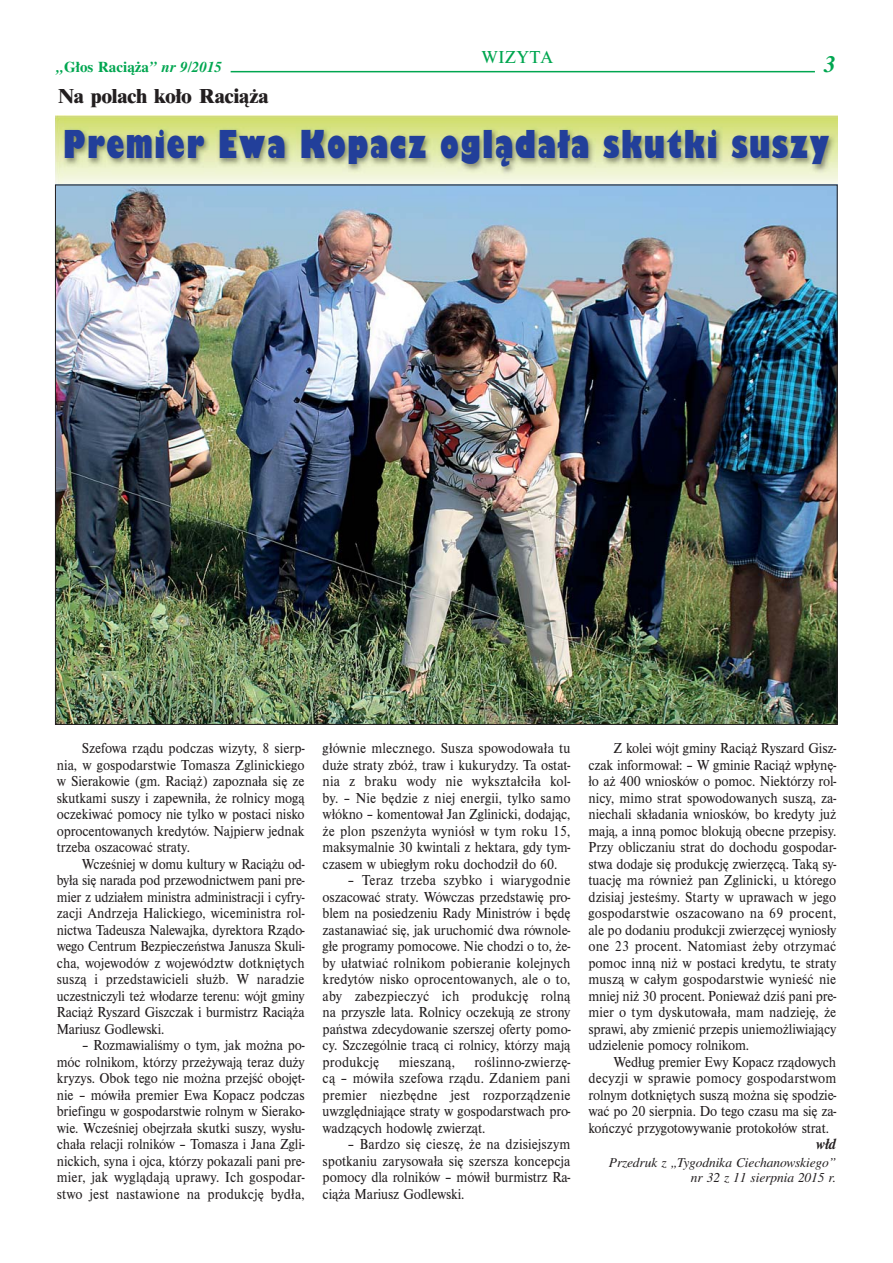
<style>
.page{position:relative;width:893px;height:1263px;background:#fff}
.page>*{position:absolute;margin:0;border:0;box-sizing:border-box;transform-origin:0 0}
.t1{font:39px "EFN Gilead Heavy Cnd";letter-spacing:.03em;color:#223f9a}
.t2{font:700 expanded 21px "Nimbus Rom No 9 TCE";letter-spacing:-.02em;color:#231f20}
.t3{font:italic 700 21px "Ptimes";color:#00a650}
.t4{font:18px "Nimbus Rom DCE";letter-spacing:.025em;color:#00a650}
.t5{font:15px/16.5px "Nimbus Rom DCE";letter-spacing:-.01em;color:#231f20;text-align:justify;scale:.94 1}
.t6{font:15px/16.5px "Nimbus Rom DCE";letter-spacing:-.01em;color:#231f20;text-align:justify;scale:.93 1}
.t7{font:15px "Nimbus Rom No 9 LCE Med Ita";color:#231f20;scale:.95 1}
.t8{font:italic 13.5px/15px "Nimbus Rom No 9 LCE";letter-spacing:-.01em;color:#231f20;text-align:right}
.t9{font:700 13.5px "Ptimes";color:#00a650}
.s1{font-style:italic}
</style>
<div class="page">
<hr style="left:231px;top:71px;width:584px;height:1px;background:#00a650">
<img style="left:55px;top:115px;width:782px;height:70px">
<img style="left:57px;top:187px;width:778px;height:536px">
<p class="t4" style="left:481px;top:51px;width:73px">WIZYTA</p>
<p class="t9" style="left:57px;top:62px;width:167px"><span class="s1">„</span>G∏os Racià˝a<span class="s1">” nr 9/2015</span></p>
<h2 class="t3" style="left:824px;top:56px;width:13px">3</h2>
<h2 class="t2" style="left:58px;top:88px;width:212px">Na polach koło Raciąża</h2>
<h1 class="t1" style="left:63px;top:130px;width:768px">Premier Ewa Kopacz oglądała skutki suszy</h1>
<p class="t5" style="left:57px;top:741px;width:265px;text-indent:25px">Sze fo wa rzą du pod czas wi zy ty, 8 sierp - nia, w go spo dar stwie To ma sza Zgli nic kie go w Sie ra ko wie (gm. Ra ciąż) za po zna ła się ze skut ka mi su szy i za pew ni ła, że rol ni cy mo gą ocze ki wać po mo cy nie tyl ko w po sta ci ni sko opro cen to wa nych kre dy tów. Naj pierw jed nak trze ba osza co wać stra ty.</p>
<p class="t6" style="left:57px;top:857px;width:268px;text-indent:25px">Wcze śniej w do mu kul tu ry w Ra cią żu od - by ła się na ra da pod prze wod nic twem pa ni pre - mier z udzia łem mi ni stra ad mi ni stra cji i cy fry - za cji An drze ja Ha lic kie go, wi ce mi ni stra rol - nic twa Ta de usza Na le waj ka, dy rek to ra Rzą do - we go Cen trum Bez pie czeń stwa Ja nu sza Sku li - cha, wo je wo dów z wo je wództw do tknię tych su szą i przed sta wi cie li służb. W na ra dzie uczest ni czy li też wło da rze te re nu: wójt gmi ny Ra ciąż Ry szard Gisz czak i bur mistrz Ra cią ża Ma riusz Go dlew ski.</p>
<p class="t5" style="left:57px;top:1038px;width:265px;text-indent:25px">– Roz ma wia li śmy o tym, jak moż na po - móc rol ni kom, któ rzy prze ży wa ją te raz du ży kry zys. Obok te go nie moż na przejść obo jęt - nie – mó wi ła pre mier Ewa Ko pacz pod czas brie fin gu w go spo dar stwie rol nym w Sie ra ko - wie. Wcze śniej obej rza ła skut ki su szy, wy słu - cha ła re la cji rol ni ków – To ma sza i Ja na Zgli - nic kich, sy na i oj ca, któ rzy po ka za li pa ni pre - mier, jak wy glą da ją upra wy. Ich go spo dar - stwo jest na sta wio ne na pro duk cję by dła,</p>
<p class="t5" style="left:323px;top:741px;width:265px">głów nie mlecz ne go. Su sza spo wo do wa ła tu du że stra ty zbóż, traw i ku ku ry dzy. Ta ostat - nia z bra ku wo dy nie wy kształ ci ła kol - by. – Nie bę dzie z niej ener gii, tyl ko sa mo włók no – ko men to wał Jan Zgli nic ki, do da jąc, że plon pszen ży ta wy niósł w tym ro ku 15, mak sy mal nie 30 kwin ta li z hek ta ra, gdy tym - cza sem w ubie głym ro ku do cho dził do 60.</p>
<p class="t5" style="left:323px;top:873px;width:265px;text-indent:25px">– Te raz trze ba szyb ko i wia ry god nie osza co wać stra ty. Wów czas przed sta wię pro - blem na po sie dze niu Ra dy Mi ni strów i bę dę za sta na wiać się, jak uru cho mić dwa rów no le - głe pro gra my po mo co we. Nie cho dzi o to, że - by uła twiać rol ni kom po bie ra nie ko lej nych kre dy tów ni sko opro cen to wa nych, ale o to, aby za bez pie czyć ich pro duk cję rol ną na przy szłe la ta. Rol ni cy ocze ku ją ze stro ny pań stwa zde cy do wa nie szer szej ofer ty po mo - cy. Szcze gól nie tra cą ci rol ni cy, któ rzy ma ją pro duk cję</p>
<p class="t5" style="left:323px;top:1055px;width:265px;text-indent:152px">ro ślin no -zwie rzę - cą – mó wi ła sze fo wa rzą du. Zda niem pa ni pre mier nie zbęd ne jest roz po rzą dze nie uwzględ nia ją ce stra ty w go spo dar stwach pro - wa dzą cych ho dow lę zwie rząt.</p>
<p class="t5" style="left:323px;top:1137px;width:265px;text-indent:25px">– Bar dzo się cie szę, że na dzi siej szym spo tka niu za ry so wa ła się szer sza kon cep cja po mo cy dla rol ni ków – mó wił bur mistrz Ra - cią ża Ma riusz Go dlew ski.</p>
<p class="t5" style="left:399px;top:1055px;width:61px">mie sza ną,</p>
<p class="t5" style="left:588px;top:741px;width:265px;text-indent:25px">Z ko lei wójt gmi ny Ra ciąż Ry szard Gisz - czak in for mo wał: – W gmi nie Ra ciąż wpły nę - ło aż 400 wnio sków o po moc. Nie któ rzy rol - ni cy, mi mo strat spo wo do wa nych su szą, za - nie cha li skła da nia wnio sków, bo kre dy ty już ma ją, a in ną po moc blo ku ją obec ne prze pi sy.<br>Przy ob li cza niu strat do do cho du go spo dar - stwa do da je się pro duk cję zwie rzę cą. Ta ką sy - tu ację ma rów nież pan Zgli nic ki, u któ re go dzi siaj je ste śmy. Star ty w upra wach w je go go spo dar stwie osza co wa no na 69 pro cent, ale po do da niu pro duk cji zwie rzę cej wy nio sły one 23 pro cent. Na to miast że by otrzy mać po moc in ną niż w po sta ci kre dy tu, te stra ty mu szą w ca łym go spo dar stwie wy nieść nie mniej niż 30 pro cent. Po nie waż dziś pa ni pre - mier o tym dys ku to wa ła, mam na dzie ję, że spra wi, aby zmie nić prze pis unie moż li wia ją cy udzie le nie po mo cy rol ni kom.</p>
<p class="t5" style="left:588px;top:1055px;width:265px;text-indent:25px">We dług pre mier Ewy Ko pacz rzą do wych de cy zji w spra wie po mo cy go spo dar stwom rol nym do tknię tych su szą moż na się spo dzie - wać po 20 sierp nia. Do te go cza su ma się za - koń czyć przy go to wy wa nie pro to ko łów strat.</p>
<p class="t7" style="left:816px;top:1139px;width:23px">włd</p>
<p class="t8" style="left:609px;top:1157px;width:229px">Przedruk z „Tygodnika Ciechanowskiego” nr 32 z 11 sierpnia 2015 r.</p>
</div>
